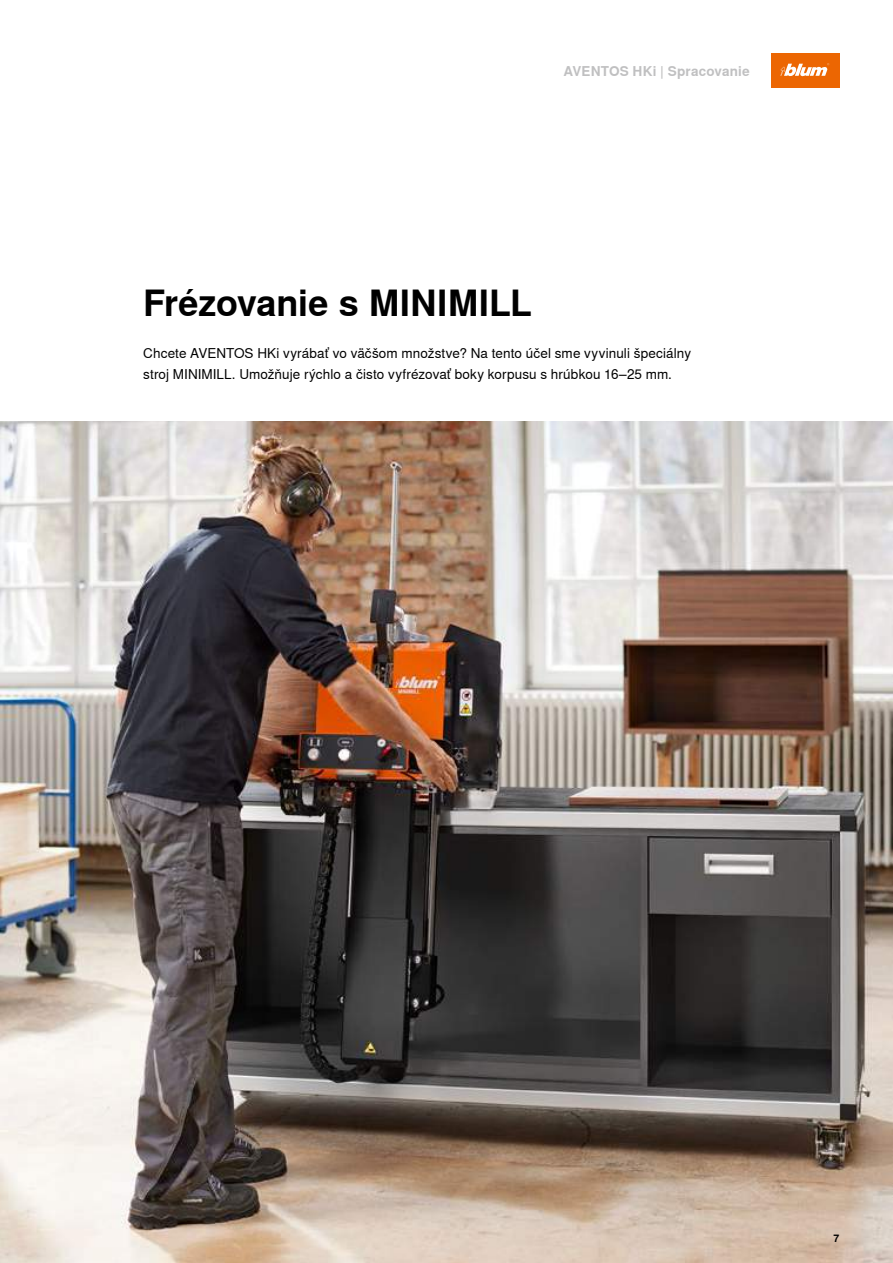
<style>
.page{position:relative;width:893px;height:1263px;background:#fff}
.page>*{position:absolute;margin:0;border:0;box-sizing:border-box;transform-origin:0 0}
.t1{font:700 36px "Nimbus Sans Global";letter-spacing:-.005em;color:#000}
.t2{font:13.5px/21px "Nimbus Sans Global";letter-spacing:.005em;color:#000}
.t3{font:700 13.5px "Nimbus Sans Global";letter-spacing:.015em;color:#c0c0c1}
.t4{font:700 10.5px "Nimbus Sans Global";color:#000}
</style>
<div class="page">
<div style="left:771px;top:54px;width:68px;height:34px;background:#ec6602"></div>
<svg style="left:780px;top:63px;width:49px;height:13px"></svg>
<img style="left:0;top:421px;width:893px;height:842px">
<img style="left:0;top:0;width:1px;height:842px">
<p class="t3" style="left:563px;top:63px;width:188px">AVENTOS HKi | Spracovanie</p>
<h1 class="t1" style="left:143px;top:282px;width:390px">Frézovanie s MINIMILL</h1>
<p class="t2" style="left:143px;top:343px;width:549px">Chcete AVENTOS HKi vyrábať vo väčšom množstve? Na tento účel sme vyvinuli špeciálny stroj MINIMILL. Umožňuje rýchlo a čisto vyfrézovať boky korpusu s hrúbkou 16–25 mm.</p>
<p class="t4" style="left:833px;top:1232px;width:7px">7</p>
</div>
